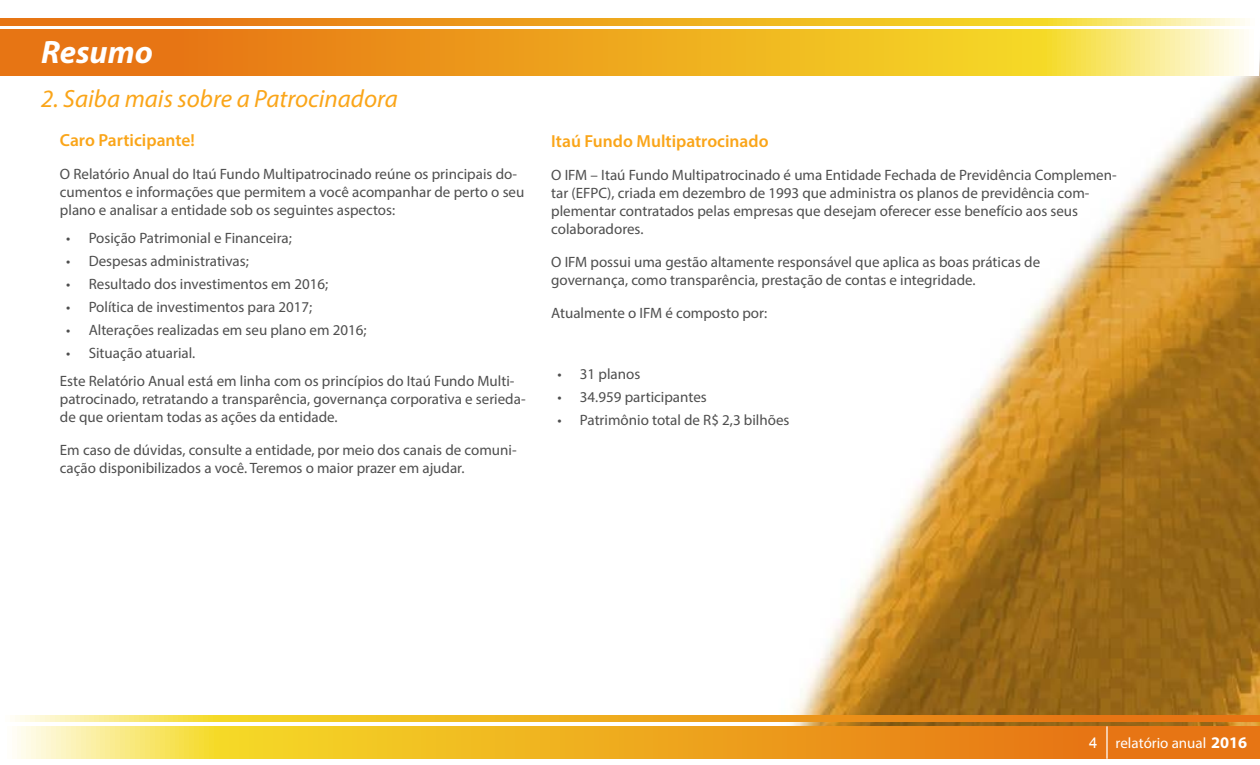
<style>
.page{position:relative;width:1260px;height:765px;background:#fff}
.page>*{position:absolute;margin:0;border:0;box-sizing:border-box;transform-origin:0 0}
.t1{font:italic 700 32.5px "Myriad Pro";color:#fff}
.t2{font:italic 25px "Myriad Pro";color:#faa519}
.t3{font:600 17.5px "Myriad Pro";color:#faa519}
.t4{font:15px/18px "Myriad Pro";color:#4e4e4e}
.t5{font:15px "Myriad Pro";color:#fff}
.s1{font-family:"Arial"}
.s2{font-weight:700;font-size:16.25px}
</style>
<div class="page">
<img style="left:1px;top:18px;width:1259px;height:708px">
<svg style="left:1px;top:30px;width:1257px;height:45px;background:#efac30"></svg>
<svg style="left:1px;top:19px;width:1258px;height:6px;background:#efac30"></svg>
<svg style="left:17px;top:726px;width:1243px;height:33px;background:#eeab2e"></svg>
<svg style="left:1px;top:715px;width:1259px;height:6px;background:#efac30"></svg>
<hr style="left:1106px;top:726px;width:2px;height:33px;background:#fff">
<h1 class="t1" style="left:41px;top:31px;width:113px">Resumo</h1>
<h2 class="t2" style="left:41px;top:84px;width:358px">2. Saiba mais sobre a Patrocinadora</h2>
<p class="t3" style="left:60px;top:129px;width:136px">Caro Participante!</p>
<p class="t4" style="left:60px;top:165px;width:466px">O Relatório Anual do Itaú Fundo Multipatrocinado reúne os principais do&shy;cumentos e informações que permitem a você acompanhar de perto o seu plano e analisar a entidade sob os seguintes aspectos:</p>
<p class="t4" style="left:66px;top:229px;width:227px">• Posição Patrimonial e Financeira;</p>
<p class="t4" style="left:66px;top:252px;width:184px">• Despesas administrativas;</p>
<p class="t4" style="left:66px;top:275px;width:264px">• Resultado dos investimentos em 2016;</p>
<p class="t4" style="left:66px;top:298px;width:248px">• Política de investimentos para 2017;</p>
<p class="t4" style="left:66px;top:321px;width:302px">• Alterações realizadas em seu plano em 2016;</p>
<p class="t4" style="left:60px;top:338px;width:456px;line-height:28px;text-indent:6px">• Situação atuarial.<br>Este Relatório Anual está em linha com os princípios do Itaú Fundo Multi-</p>
<p class="t4" style="left:60px;top:390px;width:467px">patrocinado, retratando a transparência, governança corporativa e serieda&shy;de que orientam todas as ações da entidade.</p>
<p class="t4" style="left:60px;top:441px;width:458px">Em caso de dúvidas, consulte a entidade, por meio dos canais de comuni&shy;cação disponibilizados a você. Teremos o maior prazer em ajudar.</p>
<p class="t3" style="left:551px;top:130px;width:219px">Itaú Fundo Multipatrocinado</p>
<p class="t4" style="left:551px;top:166px;width:567px">O IFM – Itaú Fundo Multipatrocinado é uma Entidade Fechada de Previdência Complemen&shy;tar (EFPC), criada em dezembro de 1993 que administra os planos de previdência com&shy;plementar contratados pelas empresas que desejam oferecer esse benefício aos seus colaboradores.</p>
<p class="t4" style="left:551px;top:253px;width:490px">O IFM possui uma gestão altamente responsável que aplica as boas práticas de governança, como transparência, prestação de contas e integridade.</p>
<p class="t4" style="left:551px;top:304px;width:218px">Atualmente o IFM é composto por:</p>
<p class="t4" style="left:557px;top:365px;width:84px">• 31 planos</p>
<p class="t4" style="left:557px;top:388px;width:151px">• 34.959 participantes</p>
<p class="t4" style="left:557px;top:411px;width:234px">• Patrimônio total de R$ 2,3 bilhões</p>
<p class="t5" style="left:1089px;top:734px;width:159px"><span class="s1">4</span> relatório anual <span class="s2">2016</span></p>
</div>
